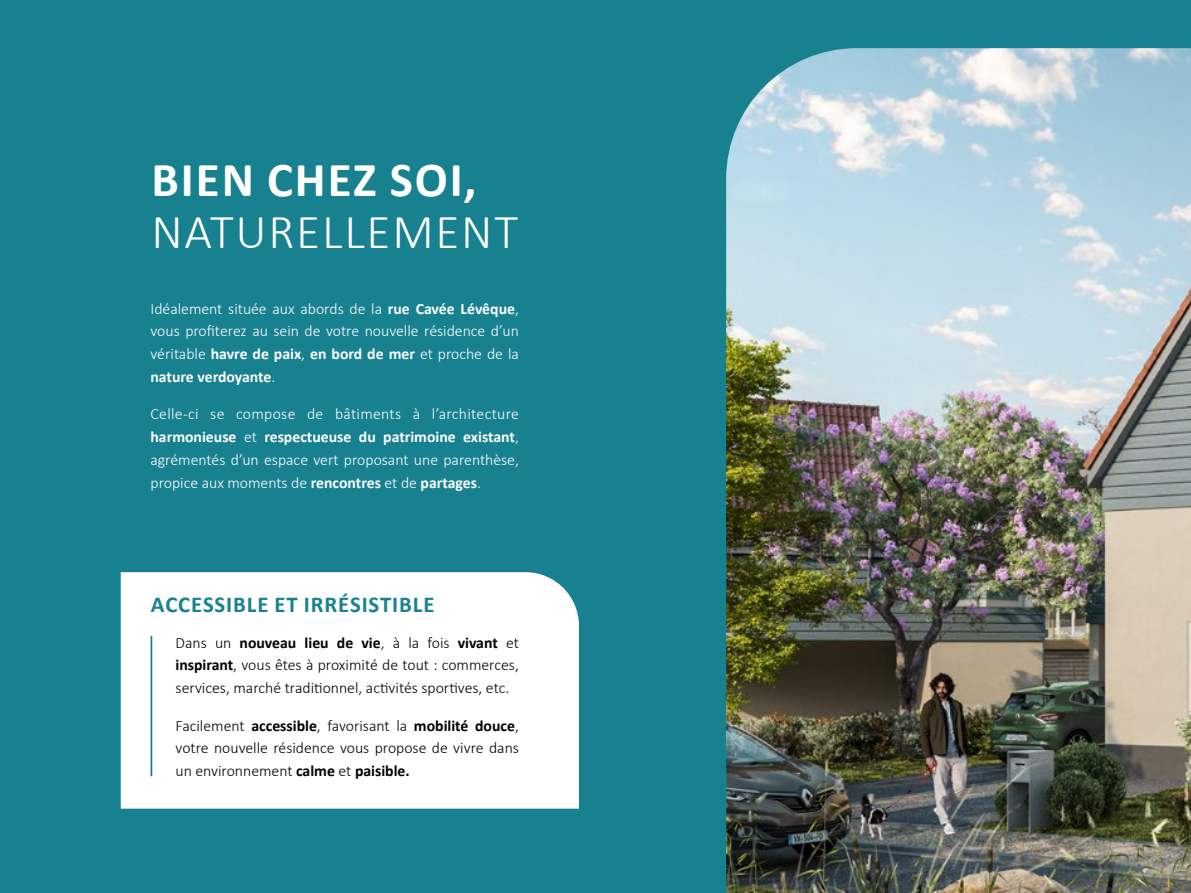
<style>
.page{position:relative;width:1191px;height:893px;background:#188190}
.page>*{position:absolute;margin:0;border:0;box-sizing:border-box;transform-origin:0 0}
.t1{font:300 49px "Calibri";letter-spacing:.035em;color:#fff}
.t2{font:700 49px "Calibri";letter-spacing:.04em;color:#fff}
.t3{font:700 22.75px "Calibri";letter-spacing:.04em;color:#188190}
.t4{font:300 15.75px/22.8px "Calibri";color:#fff;text-align:justify}
.t5{font:300 15.75px/22.8px "Calibri";color:#000;text-align:justify}
.s1{font-weight:700}
</style>
<div class="page">
<div style="left:121px;top:572px;width:458px;height:237px;background:#fff"></div>
<img style="left:726px;top:48px;width:465px;height:845px">
<hr style="left:150px;top:636px;width:2px;height:140px;background:#188190">
<h1 class="t2" style="left:151px;top:145px;width:326px">BIEN CHEZ SOI,</h1>
<h1 class="t1" style="left:151px;top:201px;width:368px">NATURELLEMENT</h1>
<p class="t4" style="left:150px;top:297px;width:370px">Idéalement située aux abords de la <span class="s1">rue Cavée Lévêque</span>, vous profiterez au sein de votre nouvelle résidence d’un véritable <span class="s1">havre de paix</span>, <span class="s1">en bord de mer</span> et proche de la <span class="s1">nature verdoyante</span>.</p>
<p class="t4" style="left:150px;top:403px;width:370px">Celle-ci se compose de bâtiments à l’architecture <span class="s1">harmonieuse</span> et <span class="s1">respectueuse du patrimoine existant</span>, agrémentés d’un espace vert proposant une parenthèse, propice aux moments de <span class="s1">rencontres</span> et de <span class="s1">partages</span>.</p>
<h2 class="t3" style="left:151px;top:588px;width:285px">ACCESSIBLE ET IRRÉSISTIBLE</h2>
<p class="t5" style="left:176px;top:631px;width:345px">Dans un <span class="s1">nouveau lieu de vie</span>, à la fois <span class="s1">vivant</span> et <span class="s1">inspirant</span>, vous êtes à proximité de tout : commerces, services, marché traditionnel, activités sportives, etc.</p>
<p class="t5" style="left:176px;top:714px;width:345px">Facilement <span class="s1">accessible</span>, favorisant la <span class="s1">mobilité douce</span>, votre nouvelle résidence vous propose de vivre dans un environnement <span class="s1">calme</span> et <span class="s1">paisible.</span></p>
</div>
